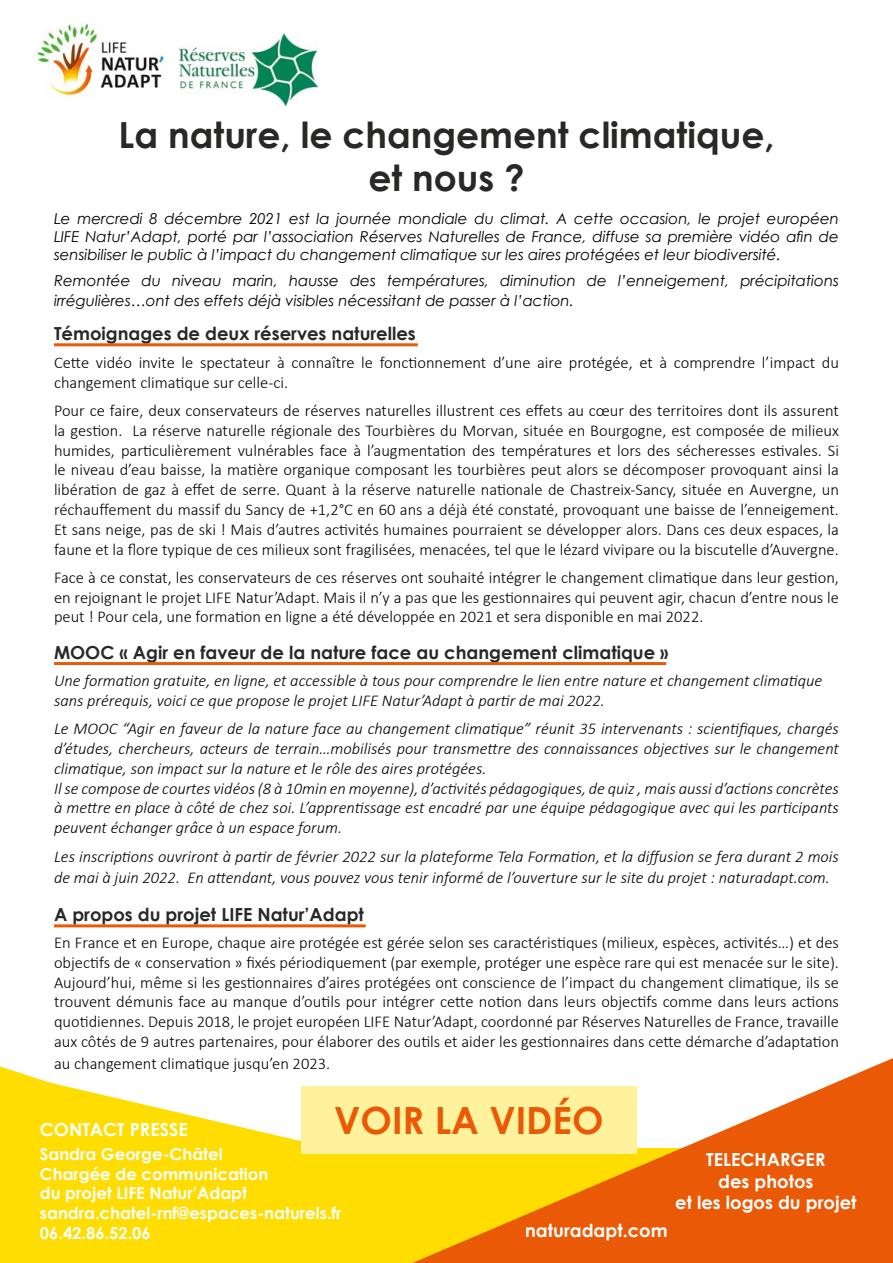
<style>
.page{position:relative;width:893px;height:1263px;background:#fff}
.page>*{position:absolute;margin:0;border:0;box-sizing:border-box;transform-origin:0 0}
.t1{font:700 37.5px "Century Gothic";color:#ea5a06}
.t2{font:700 36px/43.2px "Century Gothic";color:#282827;text-align:center}
.t3{font:700 18px "Century Gothic";color:#282827}
.t4{font:700 18px/21.6px "Century Gothic";color:#fff;text-align:center}
.t5{font:300 16.5px/19.8px "Calibri";color:#000;text-align:justify}
.t6{font:italic 300 16.5px/19.8px "Calibri";color:#000}
.t7{font:700 16.5px/19.8px "Century Gothic";color:#fff}
.t8{font:italic 15px/18px "Century Gothic";color:#000;text-align:justify}
</style>
<div class="page">
<div style="left:0;top:1086px;width:412px;height:177px;background:#fd0"></div>
<svg style="left:412px;top:1058px;width:481px;height:205px;fill:#ea5a06"></svg>
<hr style="left:54px;top:343px;width:364px;height:3px;background:#ea5a06">
<hr style="left:54px;top:662px;width:612px;height:3px;background:#ea5a06">
<hr style="left:54px;top:924px;width:312px;height:3px;background:#ea5a06">
<img style="left:36px;top:23px;width:128px;height:74px">
<img style="left:180px;top:34px;width:137px;height:72px">
<svg style="left:0;top:1066px;width:376px;height:123px"></svg>
<div style="left:301px;top:1087px;width:336px;height:67px;background:#fff29c"></div>
<h2 class="t2" style="left:119px;top:112px;width:657px">La nature, le changement climatique, et nous ?</h2>
<p class="t8" style="left:54px;top:209px;width:786px">Le mercredi 8 décembre 2021 est la journée mondiale du climat. A cette occasion, le projet européen LIFE Natur’Adapt, porté par l’association Réserves Naturelles de France, diffuse sa première vidéo afin de sensibiliser le public à l’impact du changement climatique sur les aires protégées et leur biodiversité.</p>
<p class="t8" style="left:54px;top:271px;width:786px;line-height:19.8px">Remontée du niveau marin, hausse des températures, diminution de l’enneigement, précipitations irrégulières…ont des effets déjà visibles nécessitant de passer à l’action.</p>
<p class="t3" style="left:54px;top:320px;width:363px">Témoignages de deux réserves naturelles</p>
<p class="t5" style="left:54px;top:352px;width:786px">Cette vidéo invite le spectateur à connaître le fonctionnement d’une aire protégée, et à comprendre l’impact du changement climatique sur celle-ci.</p>
<p class="t5" style="left:54px;top:400px;width:786px">Pour ce faire, deux conservateurs de réserves naturelles illustrent ces effets au cœur des territoires dont ils assurent la gestion. La réserve naturelle régionale des Tourbières du Morvan, située en Bourgogne, est composée de milieux humides, particulièrement vulnérables face à l’augmentation des températures et lors des sécheresses estivales. Si le niveau d’eau baisse, la matière organique composant les tourbières peut alors se décomposer provoquant ainsi la libération de gaz à effet de serre. Quant à la réserve naturelle nationale de Chastreix-Sancy, située en Auvergne, un réchauffement du massif du Sancy de +1,2°C en 60 ans a déjà été constaté, provoquant une baisse de l’enneigement.<br>Et sans neige, pas de ski ! Mais d’autres activités humaines pourraient se développer alors. Dans ces deux espaces, la faune et la flore typique de ces milieux sont fragilisées, menacées, tel que le lézard vivipare ou la biscutelle d’Auvergne.</p>
<p class="t5" style="left:54px;top:567px;width:786px">Face à ce constat, les conservateurs de ces réserves ont souhaité intégrer le changement climatique dans leur gestion, en rejoignant le projet LIFE Natur’Adapt. Mais il n’y a pas que les gestionnaires qui peuvent agir, chacun d’entre nous le peut ! Pour cela, une formation en ligne a été développée en 2021 et sera disponible en mai 2022.</p>
<p class="t3" style="left:54px;top:638px;width:616px">MOOC « Agir en faveur de la nature face au changement climatique »</p>
<p class="t6" style="left:54px;top:671px;width:770px">Une formation gratuite, en ligne, et accessible à tous pour comprendre le lien entre nature et changement climatique sans prérequis, voici ce que propose le projet LIFE Natur’Adapt à partir de mai 2022.</p>
<p class="t6" style="left:54px;top:719px;width:786px">Le MOOC “Agir en faveur de la nature face au changement climatique” réunit 35 intervenants : scientifiques, chargés d’études, chercheurs, acteurs de terrain…mobilisés pour transmettre des connaissances objectives sur le changement climatique, son impact sur la nature et le rôle des aires protégées.<br>Il se compose de courtes vidéos (8 à 10min en moyenne), d’activités pédagogiques, de quiz , mais aussi d’actions concrètes à mettre en place à côté de chez soi. L’apprentissage est encadré par une équipe pédagogique avec qui les participants peuvent échanger grâce à un espace forum.</p>
<p class="t6" style="left:54px;top:845px;width:786px;line-height:21.6px">Les inscriptions ouvriront à partir de février 2022 sur la plateforme Tela Formation, et la diffusion se fera durant 2 mois de mai à juin 2022. En attendant, vous pouvez vous tenir informé de l’ouverture sur le site du projet : naturadapt.com.</p>
<p class="t3" style="left:54px;top:901px;width:311px">A propos du projet LIFE Natur’Adapt</p>
<p class="t5" style="left:54px;top:932px;width:786px">En France et en Europe, chaque aire protégée est gérée selon ses caractéristiques (milieux, espèces, activités…) et des objectifs de « conservation » fixés périodiquement (par exemple, protéger une espèce rare qui est menacée sur le site).<br>Aujourd’hui, même si les gestionnaires d’aires protégées ont conscience de l’impact du changement climatique, ils se trouvent démunis face au manque d’outils pour intégrer cette notion dans leurs objectifs comme dans leurs actions quotidiennes. Depuis 2018, le projet européen LIFE Natur’Adapt, coordonné par Réserves Naturelles de France, travaille aux côtés de 9 autres partenaires, pour élaborer des outils et aider les gestionnaires dans cette démarche d’adaptation</p>
<p class="t5" style="left:54px;top:1053px;width:278px">au changement climatique jusqu’en 2023.</p>
<h1 class="t1" style="left:334px;top:1092px;width:271px">VOIR LA VIDÉO</h1>
<p class="t4" style="left:40px;top:1117px;width:149px">CONTACT PRESSE</p>
<p class="t7" style="left:40px;top:1143px;width:303px">Sandra George-Châtel<br>Chargée de communication<br>du projet LIFE Natur’Adapt sandra.chatel-rnf@espaces-naturels.fr<br>06.42.86.52.06</p>
<p class="t4" style="left:525px;top:1219px;width:144px">naturadapt.com</p>
<p class="t4" style="left:675px;top:1148px;width:183px">TELECHARGER<br>des photos<br>et les logos du projet</p>
</div>
